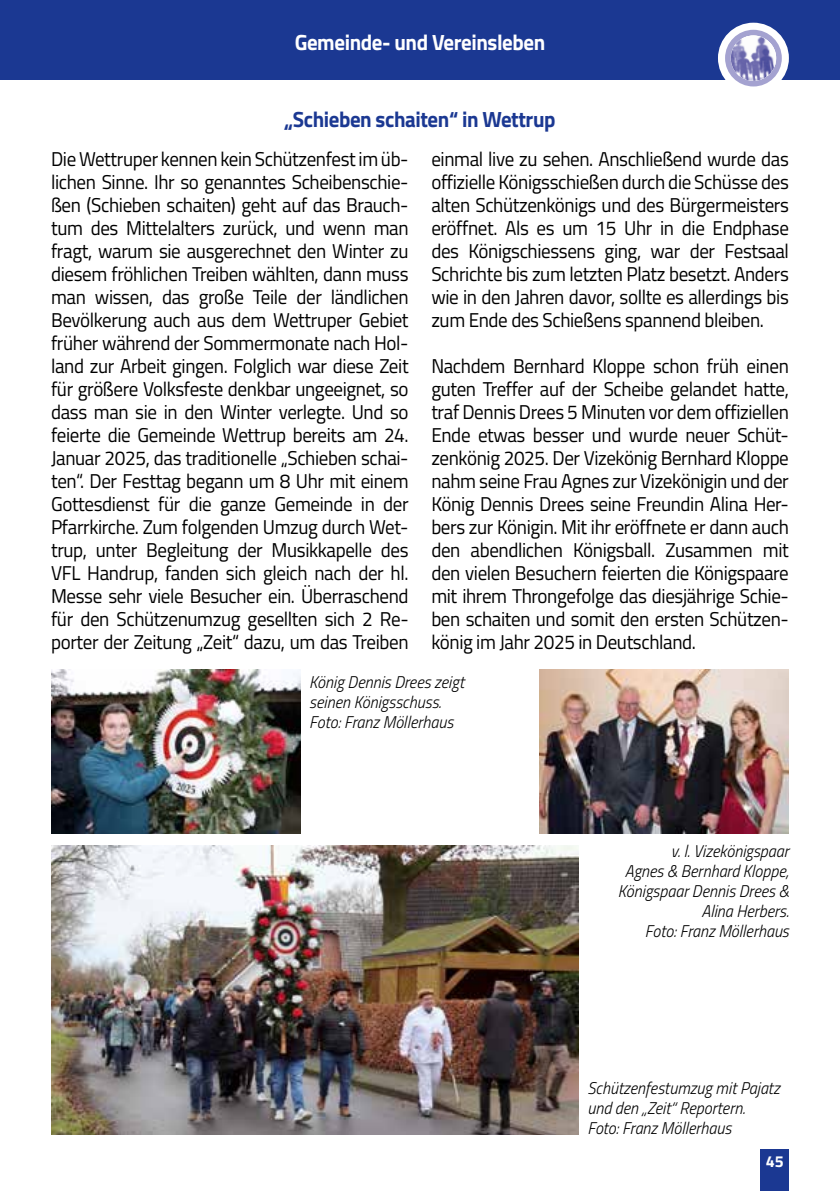
<style>
.page{position:relative;width:840px;height:1191px;background:#fff}
.page>*{position:absolute;margin:0;border:0;box-sizing:border-box;transform-origin:0 0}
.t1{font:700 22px "Titillium Web";letter-spacing:-.02em;color:#fff;scale:.95 1}
.t2{font:700 22px "Titillium Web";letter-spacing:-.02em;color:#1b3892;scale:.95 1}
.t3{font:20px/23px "Titillium Web";letter-spacing:-.02em;color:#000;text-align:justify;scale:.95 1}
.t4{font:italic 300 17px/20px "Titillium Web";color:#000;scale:.95 1}
.t5{font:700 16px "Titillium Web";color:#fff}
</style>
<div class="page">
<div style="left:760px;top:1149px;width:28px;height:42px;background:#1b3892"></div>
<div style="left:0;top:0;width:839px;height:79px;background:#1b3892"></div>
<div style="left:717px;top:23px;width:71px;height:71px;background:#fff;border-radius:50%"></div>
<div style="left:724px;top:30px;width:57px;height:56px;background:#a4a2d0;border-radius:50%"></div>
<img style="left:730px;top:35px;width:45px;height:46px">
<img style="left:51px;top:845px;width:527px;height:289px">
<img style="left:51px;top:669px;width:249px;height:164px">
<img style="left:539px;top:669px;width:249px;height:164px">
<p class="t1" style="left:294px;top:26px;width:265px">Gemeinde- und V reinsleben</p>
<p class="t1" style="left:323px;top:26px;width:205px">Amtliche Mitteilungen</p>
<p class="t2" style="left:284px;top:102px;width:287px">„Schieben schaiten“ in Wettrup</p>
<p class="t3" style="left:51px;top:146px;width:378px">Die Wettruper kennen kein Schützenfest im üb&shy;lichen Sinne. Ihr so genanntes Scheibenschie&shy;ßen (Schieben schaiten) geht auf das Brauch&shy;tum des Mittelalters zurück, und wenn man fragt, warum sie ausgerechnet den Winter zu diesem fröhlichen Treiben wählten, dann muss man wissen, das große Teile der ländlichen Bevölkerung auch aus dem Wettruper Gebiet früher während der Sommermonate nach Hol&shy;land zur Arbeit gingen. Folglich war diese Zeit für größere Volksfeste denkbar ungeeignet, so dass man sie in den Winter verlegte. Und so feierte die Gemeinde Wettrup bereits am 24.<br>Januar 2025, das traditionelle „Schieben schai&shy;ten“. Der Festtag begann um 8 Uhr mit einem Gottesdienst für die ganze Gemeinde in der Pfarrkirche. Zum folgenden Umzug durch Wet&shy;trup, unter Begleitung der Musikkapelle des VFL Handrup, fanden sich gleich nach der hl.<br>Messe sehr viele Besucher ein. Überraschend für den Schützenumzug gesellten sich 2 Re&shy;porter der Zeitung „Zeit“ dazu, um das Treiben</p>
<p class="t3" style="left:431px;top:146px;width:377px">einmal live zu sehen. Anschließend wurde das offizielle Königsschießen durch die Schüsse des alten Schützenkönigs und des Bürgermeisters eröffnet. Als es um 15 Uhr in die Endphase des Königschiessens ging, war der Festsaal Schrichte bis zum letzten Platz besetzt. Anders wie in den Jahren davor, sollte es allerdings bis zum Ende des Schießens spannend bleiben.</p>
<p class="t3" style="left:431px;top:353px;width:377px">Nachdem Bernhard Kloppe schon früh einen guten Treffer auf der Scheibe gelandet hatte, traf Dennis Drees 5 Minuten vor dem offiziellen Ende etwas besser und wurde neuer Schüt&shy;zenkönig 2025. Der Vizekönig Bernhard Kloppe nahm seine Frau Agnes zur Vizekönigin und der König Dennis Drees seine Freundin Alina Her&shy;bers zur Königin. Mit ihr eröffnete er dann auch den abendlichen Königsball. Zusammen mit den vielen Besuchern feierten die Königspaare mit ihrem Throngefolge das diesjährige Schie&shy;ben schaiten und somit den ersten Schützen&shy;könig im Jahr 2025 in Deutschland.</p>
<p class="t4" style="left:309px;top:671px;width:164px">König Dennis Drees zeigt seinen Königsschuss.<br>Foto: Franz Möllerhaus</p>
<p class="t4" style="left:617px;top:840px;width:181px;text-align:right">v. l. Vizekönigspaar<br>Agnes &amp; Bernhard Kloppe,<br>Königspaar Dennis Drees &amp;<br>Alina Herbers.<br>Foto: Franz Möllerhaus</p>
<p class="t4" style="left:587px;top:1077px;width:204px">Schützenfestumzug mit Pajatz und den „Zeit“ Reportern.<br>Foto: Franz Möllerhaus</p>
<p class="t5" style="left:765px;top:1149px;width:19px">45</p>
</div>
